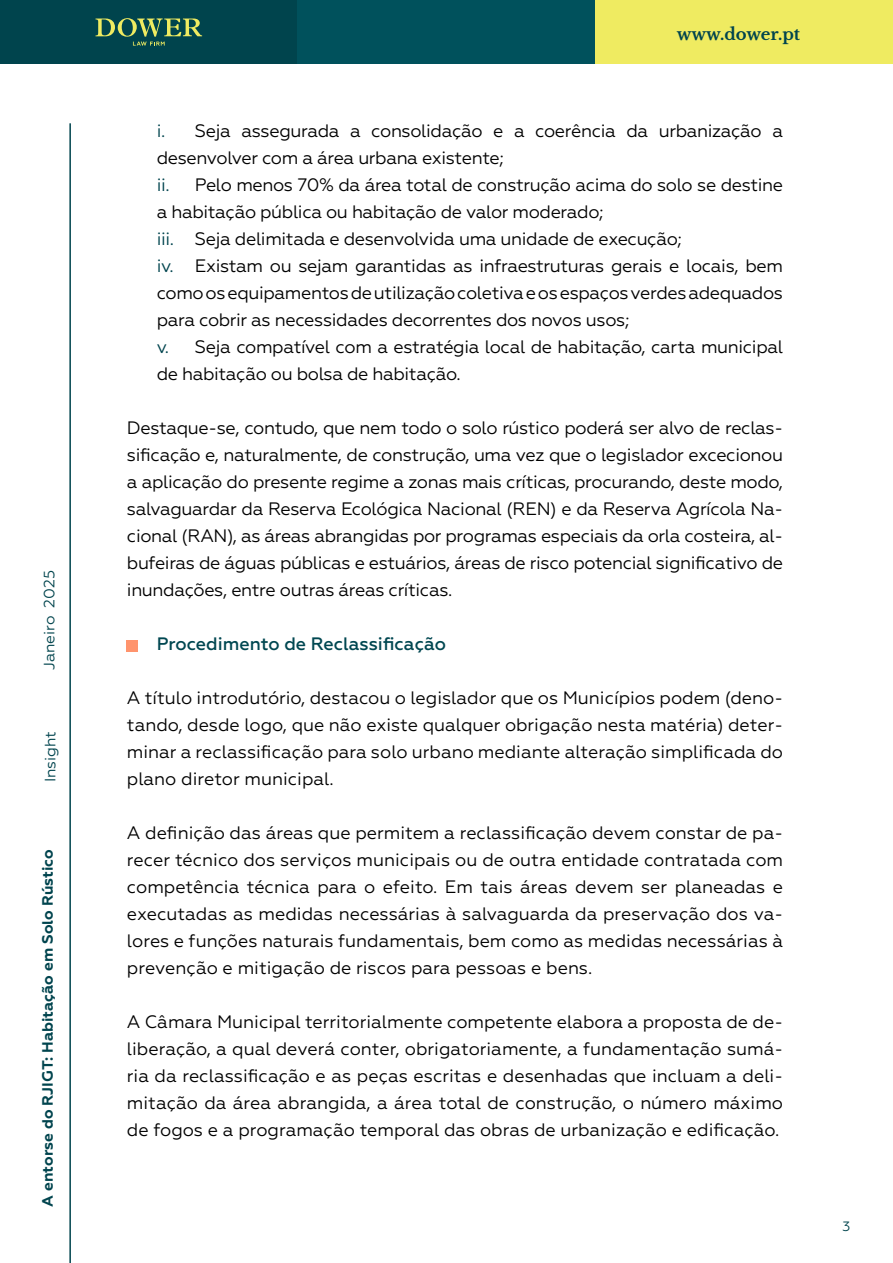
<style>
.page{position:relative;width:893px;height:1263px;background:#fff}
.page>*{position:absolute;margin:0;border:0;box-sizing:border-box;transform-origin:0 0}
.t1{font:18px/27px "Geometria";letter-spacing:-.02em;color:#000;text-align:justify}
.t2{font:500 18px "Geometria";color:#004751}
.t3{font:700 16.5px "Libre Baskerville";color:#00444d}
.t4{font:700 15px "Geometria";color:#00444e}
.t5{font:15px "Geometria";color:#00444d}
.t6{font:15px "Geometria";color:#00444e}
.t7{font:13.5px "Geometria";color:#00444d}
.s1{color:#00444e}
</style>
<div class="page">
<div style="left:0;top:0;width:298px;height:64px;background:#00444d"></div>
<div style="left:298px;top:0;width:297px;height:64px;background:#00515c"></div>
<div style="left:595px;top:0;width:298px;height:64px;background:#efeb61"></div>
<svg style="left:96px;top:18px;width:106px;height:28px"></svg>
<hr style="left:69px;top:123px;width:2px;height:1140px;background:#00444e">
<div style="left:127px;top:640px;width:11px;height:11px;background:#ff946d"></div>
<p class="t5" style="left:41px;top:670px;width:102px;rotate:-90deg">Janeiro 2025</p>
<p class="t6" style="left:42px;top:782px;width:53px;rotate:-90deg">Insight</p>
<p class="t4" style="left:39px;top:1207px;width:359px;rotate:-90deg">A entorse do RJIGT: Habitação em Solo Rústico</p>
<p class="t3" style="left:677px;top:24px;width:125px">www.dower.pt</p>
<p class="t1" style="left:157px;top:118px;width:628px;text-align:left"><span class="s1">i.</span> Seja assegurada a consolidação e a coerência da urbanização a desenvolver com a área urbana existente;<br><span class="s1">ii.</span> Pelo menos 70% da área total de construção acima do solo se destine a habitação pública ou habitação de valor moderado;<br><span class="s1">iii.</span> Seja delimitada e desenvolvida uma unidade de execução;<br><span class="s1">iv.</span> Existam ou sejam garantidas as infraestruturas gerais e locais, bem como os equipamentos de utilização coletiva e os espaços verdes adequados para cobrir as necessidades decorrentes dos novos usos;<br><span class="s1">v.</span> Seja compatível com a estratégia local de habitação, carta municipal de habitação ou bolsa de habitação.</p>
<p class="t1" style="left:127px;top:415px;width:658px">Destaque-se, contudo, que nem todo o solo rústico poderá ser alvo de reclas&shy;sificação e, naturalmente, de construção, uma vez que o legislador excecionou a aplicação do presente regime a zonas mais críticas, procurando, deste modo, salvaguardar da Reserva Ecológica Nacional (REN) e da Reserva Agrícola Na&shy;cional (RAN), as áreas abrangidas por programas especiais da orla costeira, al&shy;bufeiras de águas públicas e estuários, áreas de risco potencial significativo de inundações, entre outras áreas críticas.</p>
<p class="t2" style="left:157px;top:633px;width:291px">Procedimento de Reclassificação</p>
<p class="t1" style="left:127px;top:685px;width:658px">A título introdutório, destacou o legislador que os Municípios podem (deno&shy;tando, desde logo, que não existe qualquer obrigação nesta matéria) deter&shy;minar a reclassificação para solo urbano mediante alteração simplificada do plano diretor municipal.</p>
<p class="t1" style="left:127px;top:820px;width:658px">A definição das áreas que permitem a reclassificação devem constar de pa&shy;recer técnico dos serviços municipais ou de outra entidade contratada com competência técnica para o efeito. Em tais áreas devem ser planeadas e executadas as medidas necessárias à salvaguarda da preservação dos va&shy;lores e funções naturais fundamentais, bem como as medidas necessárias à prevenção e mitigação de riscos para pessoas e bens.</p>
<p class="t1" style="left:127px;top:1009px;width:658px">A Câmara Municipal territorialmente competente elabora a proposta de de&shy;liberação, a qual deverá conter, obrigatoriamente, a fundamentação sumá&shy;ria da reclassificação e as peças escritas e desenhadas que incluam a deli&shy;mitação da área abrangida, a área total de construção, o número máximo de fogos e a programação temporal das obras de urbanização e edificação.</p>
<p class="t7" style="left:843px;top:1218px;width:9px">3</p>
</div>
